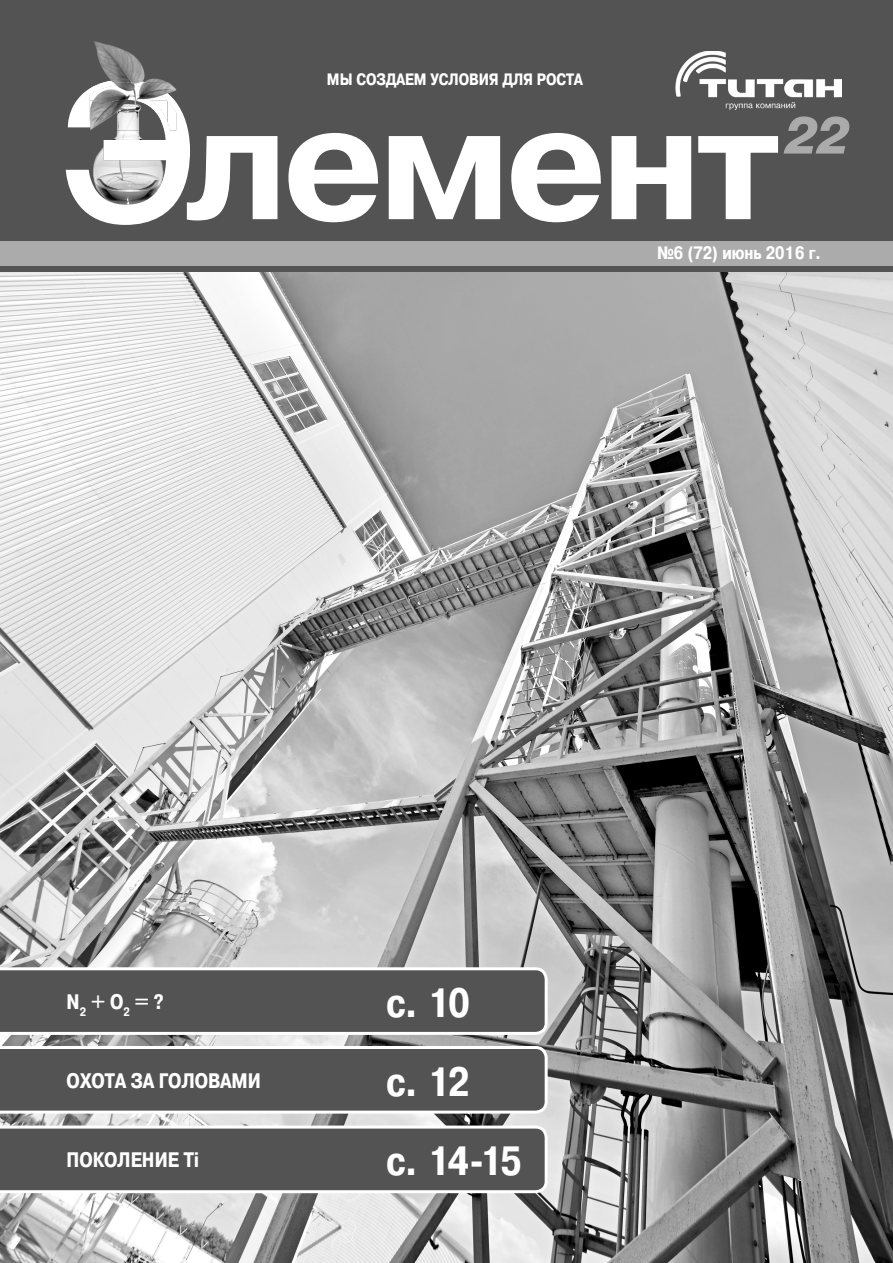
<style>
.page{position:relative;width:893px;height:1263px;background:#fff}
.page>*{position:absolute;margin:0;border:0;box-sizing:border-box;transform-origin:0 0}
.t1{font:188.55px "Pragmatica Cyr";color:#fff}
.t2{font:700 163.5px "Pragmatica Cyr";letter-spacing:-.035em;color:#fff}
.t3{font:italic 700 49.65px "Pragmatica C";color:#ababab}
.t4{font:700 40.8px "Pragmatica Condensed Cyr";letter-spacing:-.075em;color:#fff}
.t5{font:700 21px "Pragmatica Condensed Cyr";color:#fff}
.t6{font:700 18px "Pragmatica Condensed Cyr";color:#fff}
.t7{font:700 16.5px "Pragmatica Cond C";color:#fff}
</style>
<div class="page">
<img style="left:0;top:272px;width:893px;height:991px">
<svg style="left:0;top:966px;width:549px;height:70px;background:#656565"></svg>
<svg style="left:0;top:1044px;width:549px;height:71px;background:#666"></svg>
<svg style="left:0;top:1124px;width:549px;height:71px;background:#666"></svg>
<div style="left:0;top:0;width:893px;height:272px;background:#535353"></div>
<img style="left:676px;top:51px;width:166px;height:59px">
<div style="left:0;top:241px;width:893px;height:24px;background:#ababab"></div>
<svg style="left:783px;top:116px;width:67px;height:38px"></svg>
<svg style="left:66px;top:88px;width:124px;height:137px"></svg>
<img style="left:94px;top:41px;width:72px;height:41px">
<img style="left:104px;top:80px;width:42px;height:2px">
<img style="left:90px;top:82px;width:86px;height:49px">
<img style="left:90px;top:100px;width:77px;height:31px">
<p class="t7" style="left:327px;top:70px;width:257px">МЫ СОЗДАЕМ УСЛОВИЯ ДЛЯ РОСТА</p>
<h1 class="t1" style="left:60px;top:49px;width:137px">Э</h1>
<h3 class="t3" style="left:784px;top:108px;width:66px">22</h3>
<h2 class="t2" style="left:185px;top:72px;width:597px">лемент</h2>
<p class="t6" style="left:657px;top:243px;width:166px">№6 (72) июнь 2016 г.</p>
<p class="t5" style="left:67px;top:990px;width:98px">N<sub>2</sub> + О<sub>2</sub> = ?</p>
<h3 class="t4" style="left:386px;top:980px;width:85px">с. 10</h3>
<p class="t5" style="left:67px;top:1069px;width:196px">ОхОТА ЗА ГОЛОВАМИ</p>
<h3 class="t4" style="left:386px;top:1059px;width:85px">с. 12</h3>
<p class="t5" style="left:67px;top:1148px;width:134px">ПОКОЛЕНИЕ Ti</p>
<h3 class="t4" style="left:386px;top:1138px;width:137px">с. 14-15</h3>
</div>
